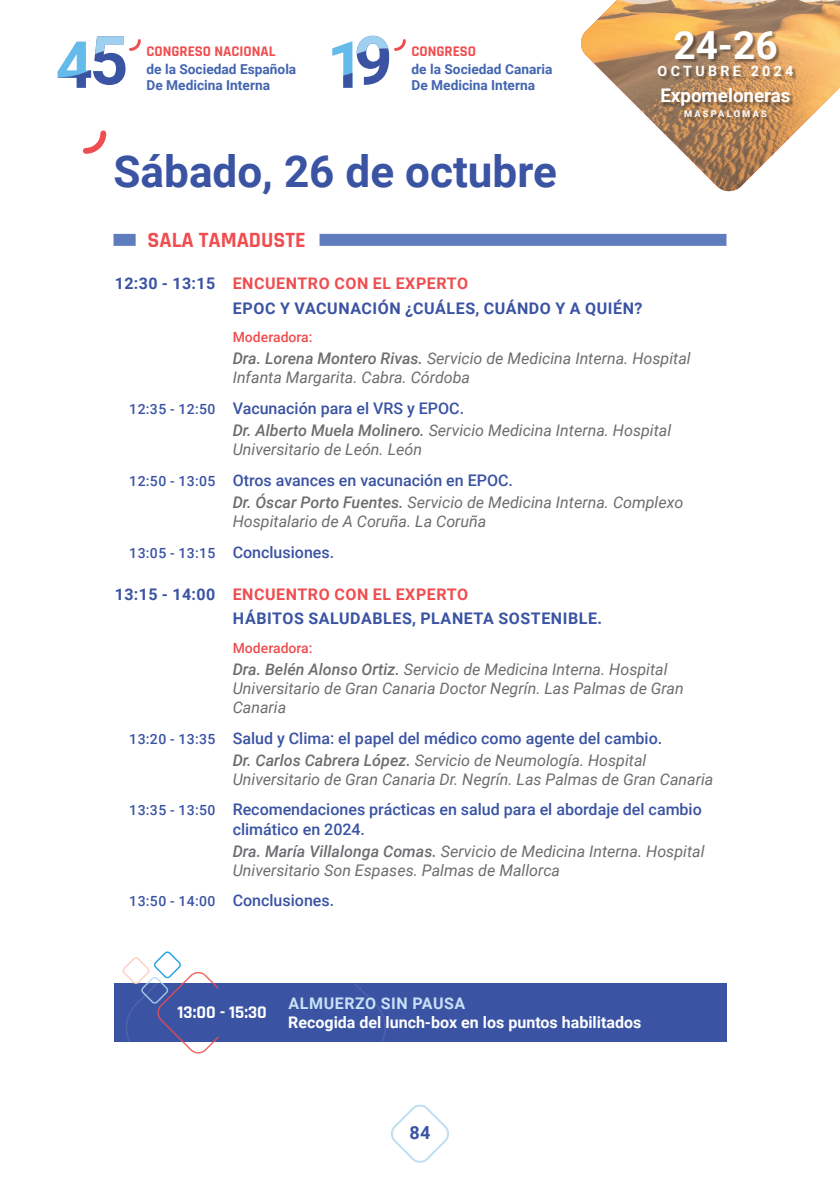
<style>
.page{position:relative;width:840px;height:1191px;background:#fff}
.page>*{position:absolute;margin:0;border:0;box-sizing:border-box;transform-origin:0 0}
.t1{font:700 65px "Roboto";color:#64bae8}
.t2{font:700 44px "Roboto";color:#3a53a3}
.t3{font:700 38.8px "Roboto";color:#fff}
.t4{font:700 22px "Rajdhani";color:#ef4d4f}
.t5{font:700 18.8px "Roboto";color:#fff}
.t6{font:700 18px "Rajdhani";color:#fff}
.t7{font:700 18px "Roboto";color:#3a53a3}
.t8{font:italic 16px/19.2px "Roboto";color:#6c6d70}
.t9{font:500 16px/30.6px "Roboto";color:#3a53a3}
.t10{font:700 16px/24.8px "Roboto";letter-spacing:.035em;color:#3a53a3}
.t11{font:700 16px "Roboto";color:#fff}
.t12{font:700 16px "Roboto";letter-spacing:.035em;color:#c7e2f5}
.t13{font:700 14.8px "Rajdhani";color:#ef4d4f}
.t14{font:700 14.2px "Roboto";letter-spacing:.235em;color:#fff}
.t15{font:500 14px "Roboto";color:#ef4d4f}
.t16{font:700 13.8px/15.8px "Roboto";color:#4365b0}
.t17{font:700 9.4px "Roboto";letter-spacing:.235em;color:#fff}
.s1{font-size:67.4px;color:#3a53a3}
.s2{color:#ef4d4f}
.s3{font-weight:500}
.s4{font-weight:500;font-style:normal;font-size:14px;color:#3a53a3}
.s5{font-weight:500;font-style:normal;color:#3a53a3}
.s6{font-weight:400;font-style:italic;color:#6c6d70}
.s7{font-size:14px}
.s8{font-style:italic;color:#6c6d70}
</style>
<div class="page">
<svg style="left:391px;top:1104px;width:58px;height:59px"></svg>
<svg style="left:95px;top:36px;width:46px;height:18px"></svg>
<svg style="left:58px;top:70px;width:33px;height:18px"></svg>
<svg style="left:356px;top:36px;width:50px;height:18px"></svg>
<svg style="left:343px;top:73px;width:9px;height:15px"></svg>
<img style="left:581px;top:0;width:258px;height:192px">
<div style="left:659px;top:32px;width:138px;height:48px;background:#231f20;opacity:.45"></div>
<div style="left:662px;top:89px;width:131px;height:32px;background:#231f20;opacity:.45"></div>
<div style="left:113px;top:234px;width:22px;height:12px;background:#5f7cbc"></div>
<div style="left:319px;top:234px;width:407px;height:12px;background:#5f7cbc"></div>
<div style="left:113px;top:983px;width:613px;height:58px;background:#3a53a3"></div>
<svg style="left:122px;top:951px;width:268px;height:103px"></svg>
<svg style="left:83px;top:130px;width:24px;height:24px"></svg>
<h1 class="t1" style="left:56px;top:19px;width:74px">4<span class="s1">5</span></h1>
<p class="t13" style="left:146px;top:42px;width:130px">CONGRESO NACIONAL</p>
<p class="t16" style="left:146px;top:60px;width:151px">de la Sociedad Española<br>De Medicina Interna</p>
<h1 class="t1" style="left:327px;top:19px;width:67px">1<span class="s1">9</span></h1>
<h3 class="t3" style="left:673px;top:18px;width:106px">24-26</h3>
<p class="t13" style="left:411px;top:42px;width:66px">CONGRESO</p>
<p class="t16" style="left:411px;top:60px;width:142px">de la Sociedad Canaria<br>De Medicina Interna</p>
<p class="t14" style="left:657px;top:61px;width:137px">OCTUBRE 2024</p>
<p class="t5" style="left:660px;top:82px;width:132px">Expomeloneras</p>
<p class="t17" style="left:683px;top:107px;width:84px">MASPALOMAS</p>
<h2 class="t2" style="left:113px;top:140px;width:444px">Sábado, 26 de octubre</h2>
<h3 class="t4" style="left:147px;top:227px;width:159px">SALA TAMADUSTE</h3>
<p class="t10" style="left:233px;top:270px;width:410px;text-indent:-118px">12:30 - 13:15 <span class="s2">ENCUENTRO CON EL EXPERTO<br></span>EPOC Y VACUNACIÓN ¿CUÁLES, CUÁNDO Y A QUIÉN?</p>
<p class="t15" style="left:232px;top:327px;width:81px">Moderadora:</p>
<p class="t8" style="left:232px;top:348px;width:459px"><span class="s3">Dra. Lorena Montero Rivas.</span> Servicio de Medicina Interna. Hospital<br>Infanta Margarita. Cabra. Córdoba</p>
<p class="t8" style="left:232px;top:397px;width:440px;line-height:22px;text-indent:-103px"><span class="s4">12:35 - 12:50</span> <span class="s5">Vacunación para el VRS y EPOC.<br></span><span class="s3">Dr. Alberto Muela Molinero.</span> Servicio Medicina Interna. Hospital</p>
<p class="t9" style="left:129px;top:434px;width:385px;text-indent:103px"><span class="s6">Universitario de León. León<br></span><span class="s7">12:50 - 13:05</span> Otros avances en vacunación en EPOC.</p>
<p class="t8" style="left:232px;top:492px;width:452px"><span class="s3">Dr. Óscar Porto Fuentes.</span> Servicio de Medicina Interna. Complexo<br>Hospitalario de A Coruña. La Coruña</p>
<p class="t9" style="left:129px;top:536px;width:206px"><span class="s7">13:05 - 13:15</span> Conclusiones.</p>
<p class="t10" style="left:233px;top:581px;width:370px;text-indent:-118px">13:15 - 14:00 <span class="s2">ENCUENTRO CON EL EXPERTO<br></span>HÁBITOS SALUDABLES, PLANETA SOSTENIBLE.</p>
<p class="t15" style="left:232px;top:638px;width:81px">Moderadora:</p>
<p class="t8" style="left:232px;top:658px;width:452px"><span class="s3">Dra. Belén Alonso Ortiz.</span> Servicio de Medicina Interna. Hospital<br>Universitario de Gran Canaria Doctor Negrín. Las Palmas de Gran<br>Canaria</p>
<p class="t9" style="left:232px;top:726px;width:431px;line-height:22px;text-indent:-103px"><span class="s7">13:20 - 13:35</span> Salud y Clima: el papel del médico como agente del cambio.<br><span class="s8">Dr. Carlos Cabrera López.</span> <span class="s6">Servicio de Neumología. Hospital</span></p>
<p class="t8" style="left:129px;top:763px;width:585px;line-height:30.6px;text-indent:103px">Universitario de Gran Canaria Dr. Negrín. Las Palmas de Gran Canaria<br><span class="s4">13:35 - 13:50</span> <span class="s5">Recomendaciones prácticas en salud para el abordaje del cambio</span></p>
<p class="t8" style="left:232px;top:817px;width:473px;line-height:22px"><span class="s5">climático en 2024.<br></span><span class="s3">Dra. María Villalonga Comas.</span> Servicio de Medicina Interna. Hospital</p>
<p class="t8" style="left:129px;top:854px;width:432px;line-height:30.6px;text-indent:103px">Universitario Son Espases. Palmas de Mallorca<br><span class="s4">13:50 - 14:00</span> <span class="s5">Conclusiones.</span></p>
<p class="t6" style="left:177px;top:1001px;width:91px">13:00 - 15:30</p>
<p class="t12" style="left:288px;top:991px;width:178px">ALMUERZO SIN PAUSA</p>
<p class="t11" style="left:288px;top:1011px;width:354px">Recogida del lunch-box en los puntos habilitados</p>
<p class="t7" style="left:409px;top:1119px;width:22px">84</p>
</div>
